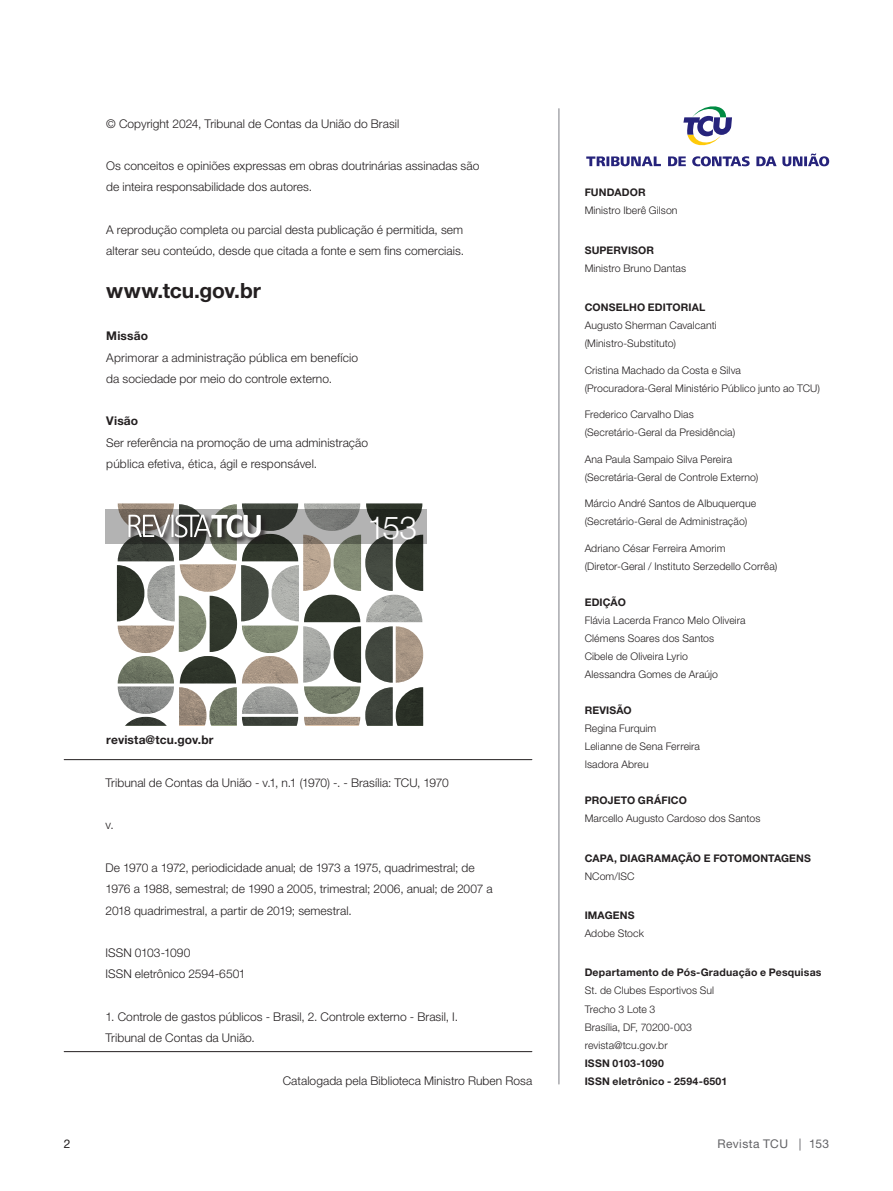
<style>
.page{position:relative;width:893px;height:1191px;background:#fff}
.page>*{position:absolute;margin:0;border:0;box-sizing:border-box;transform-origin:0 0}
.t1{font:300 35.55px "Helvetica Neue LT Std";color:#555c50}
.t2{font:300 31.8px "Helvetica Neue LT Std";color:#fff}
.Créditos_Textosimples{font:700 21px "Helvetica Neue LT Std";letter-spacing:-.005em;color:#231f20}
.Créditos_FichaCatalogada{font:300 12px/21.3px "Helvetica Neue LT Std";letter-spacing:.005em;color:#231f20}
.Texto_Rodapé{font:300 12px/21.3px "Helvetica Neue LT Std";letter-spacing:.005em;color:#231f20}
.Créditos_Textosimples-2{font:300 12px/21.3px "Helvetica Neue LT Std";letter-spacing:.005em;color:#231f20}
.Créditos_Catalogação{font:300 12px "Helvetica Neue LT Std";letter-spacing:.005em;color:#231f20}
.Texto_Rodapé-2{font:700 12px "Helvetica Neue LT Std";letter-spacing:.01em;color:#231f20}
.t3{font:12px "Helvetica Neue LT Std";letter-spacing:.03em;color:#636366}
.t4{font:12px "Helvetica Neue LT Std";color:#231f20}
.Créditos_Nomes{font:300 10.5px/18px "Helvetica Neue LT Std";letter-spacing:.01em;color:#231f20}
.Créditos_Nomes-2{font:700 10.5px/18px "Helvetica Neue LT Std";letter-spacing:.015em;color:#231f20}
.t5{font:700 10.05px "Helvetica Neue LT Std";letter-spacing:.005em;color:#555c50}
.t6{font:100 8.25px/10.2px "Helvetica Neue LT Std";letter-spacing:.005em;color:#231f20}
.t7{font:100 6.9px "Helvetica Neue LT Std";letter-spacing:.005em;color:#231f20}
.s1{font-weight:700}
.s2{font-weight:300}
</style>
<div class="page">
<div style="left:105px;top:509px;width:321px;height:35px;background:#b3b3b3"></div>
<svg style="left:117px;top:503px;width:306px;height:222px"></svg>
<svg style="left:586px;top:106px;width:243px;height:60px"></svg>
<hr style="left:64px;top:759px;width:468px;height:1px;background:#231f20">
<hr style="left:558px;top:109px;width:2px;height:975px;background:#a8a9ad">
<hr style="left:64px;top:1051px;width:468px;height:1px;background:#231f20">
<p class="Texto_Rodapé" style="left:106px;top:112px;width:295px">© Copyright 2024, Tribunal de Contas da União do Brasil</p>
<p class="Texto_Rodapé" style="left:106px;top:155px;width:375px">Os conceitos e opiniões expressas em obras doutrinárias assinadas são de inteira responsabilidade dos autores.</p>
<p class="Créditos_Textosimples-2" style="left:106px;top:219px;width:359px">A reprodução completa ou parcial desta publicação é permitida, sem alterar seu conteúdo, desde que citada a fonte e sem fins comerciais.</p>
<p class="Créditos_Textosimples" style="left:106px;top:277px;width:156px">www.tcu.gov.br</p>
<p class="Texto_Rodapé" style="left:106px;top:325px;width:253px"><span class="s1">Missão<br></span>Aprimorar a administração pública em benefício da sociedade por meio do controle externo.</p>
<p class="Texto_Rodapé" style="left:106px;top:410px;width:263px"><span class="s1">Visão<br></span>Ser referência na promoção de uma administração pública efetiva, ética, ágil e responsável.</p>
<p class="t1" style="left:305px;top:362px;width:56px">153</p>
<p class="t5" style="left:117px;top:441px;width:99px">Paulo Gonet Branco</p>
<p class="t6" style="left:117px;top:455px;width:104px">Metas Prioritárias de nova gestão da Procuradoria-Geral</p>
<p class="t2" style="left:368px;top:508px;width:51px">153</p>
<p class="Texto_Rodapé-2" style="left:106px;top:732px;width:109px">revista@tcu.gov.br</p>
<p class="Créditos_FichaCatalogada" style="left:106px;top:771px;width:345px">Tribunal de Contas da União - v.1, n.1 (1970) -. - Brasília: TCU, 1970</p>
<p class="Créditos_FichaCatalogada" style="left:106px;top:814px;width:10px">v.</p>
<p class="Créditos_FichaCatalogada" style="left:106px;top:856px;width:389px">De 1970 a 1972, periodicidade anual; de 1973 a 1975, quadrimestral; de<br>1976 a 1988, semestral; de 1990 a 2005, trimestral; 2006, anual; de 2007 a<br>2018 quadrimestral, a partir de 2019; semestral.</p>
<p class="Créditos_FichaCatalogada" style="left:106px;top:942px;width:86px">ISSN 0103-1090</p>
<p class="Créditos_FichaCatalogada" style="left:106px;top:963px;width:142px">ISSN eletrônico 2594-6501</p>
<p class="Créditos_FichaCatalogada" style="left:106px;top:1005px;width:354px">1. Controle de gastos públicos - Brasil, 2. Controle externo - Brasil, I.<br>Tribunal de Contas da União.</p>
<p class="Créditos_Catalogação" style="left:283px;top:1073px;width:251px">Catalogada pela Biblioteca Ministro Ruben Rosa</p>
<p class="t7" style="left:223px;top:781px;width:64px">ChatTCU: Inteligência</p>
<p class="t7" style="left:331px;top:781px;width:62px">O TCU no Conselho</p>
<p class="t7" style="left:112px;top:781px;width:44px">A inovação e o</p>
<p class="Créditos_Nomes" style="left:585px;top:183px;width:94px"><span class="s1">FUNDADOR<br></span>Ministro Iberê Gilson</p>
<p class="Créditos_Nomes" style="left:585px;top:241px;width:103px"><span class="s1">SUPERVISOR<br></span>Ministro Bruno Dantas</p>
<p class="Créditos_Nomes" style="left:585px;top:298px;width:134px"><span class="s1">CONSELHO EDITORIAL<br></span>Augusto Sherman Cavalcanti</p>
<p class="Créditos_Nomes" style="left:585px;top:334px;width:93px">(Ministro-Substituto)</p>
<p class="Créditos_Nomes" style="left:585px;top:361px;width:158px">Cristina Machado da Costa e Silva</p>
<p class="Créditos_Nomes" style="left:585px;top:379px;width:237px">(Procuradora-Geral Ministério Público junto ao TCU)</p>
<p class="Créditos_Nomes" style="left:585px;top:405px;width:111px">Frederico Carvalho Dias</p>
<p class="Créditos_Nomes" style="left:585px;top:423px;width:152px">(Secretário-Geral da Presidência)</p>
<p class="Créditos_Nomes" style="left:585px;top:450px;width:149px">Ana Paula Sampaio Silva Pereira</p>
<p class="Créditos_Nomes" style="left:585px;top:468px;width:175px">(Secretária-Geral de Controle Externo)</p>
<p class="Créditos_Nomes" style="left:585px;top:494px;width:173px">Márcio André Santos de Albuquerque</p>
<p class="Créditos_Nomes" style="left:585px;top:512px;width:164px">(Secretário-Geral de Administração)</p>
<p class="Créditos_Nomes" style="left:585px;top:539px;width:142px">Adriano César Ferreira Amorim</p>
<p class="Créditos_Nomes" style="left:585px;top:557px;width:194px">(Diretor-Geral / Instituto Serzedello Corrêa)</p>
<p class="Créditos_Nomes" style="left:585px;top:593px;width:163px"><span class="s1">EDIÇÃO<br></span>Flávia Lacerda Franco Melo Oliveira</p>
<p class="Créditos_Nomes" style="left:585px;top:629px;width:131px">Clémens Soares dos Santos</p>
<p class="Créditos_Nomes" style="left:585px;top:647px;width:105px">Cibele de Oliveira Lyrio</p>
<p class="Créditos_Nomes" style="left:585px;top:665px;width:135px">Alessandra Gomes de Araújo</p>
<p class="Créditos_Nomes" style="left:585px;top:701px;width:73px"><span class="s1">REVISÃO<br></span>Regina Furquim</p>
<p class="Créditos_Nomes" style="left:585px;top:737px;width:117px">Lelianne de Sena Ferreira</p>
<p class="Créditos_Nomes" style="left:585px;top:755px;width:66px">Isadora Abreu</p>
<p class="Créditos_Nomes" style="left:585px;top:791px;width:177px"><span class="s1">PROJETO GRÁFICO<br></span>Marcello Augusto Cardoso dos Santos</p>
<p class="Créditos_Nomes-2" style="left:585px;top:848px;width:228px">CAPA, DIAGRAMAÇÃO E FOTOMONTAGENS<br><span class="s2">NCom/ISC</span></p>
<p class="Créditos_Nomes" style="left:585px;top:906px;width:61px"><span class="s1">IMAGENS<br></span>Adobe Stock</p>
<p class="Créditos_Nomes" style="left:585px;top:963px;width:238px"><span class="s1">Departamento de Pós-Graduação e Pesquisas<br></span>St. de Clubes Esportivos Sul<br>Trecho 3 Lote 3<br>Brasília, DF, 70200-003<br>revista@tcu.gov.br<br><span class="s1">ISSN 0103-1090</span></p>
<p class="Créditos_Nomes-2" style="left:585px;top:1071px;width:144px">ISSN eletrônico - 2594-6501</p>
<p class="t4" style="left:64px;top:1137px;width:8px">2</p>
<p class="t3" style="left:718px;top:1137px;width:113px">Revista TCU | 153</p>
</div>
